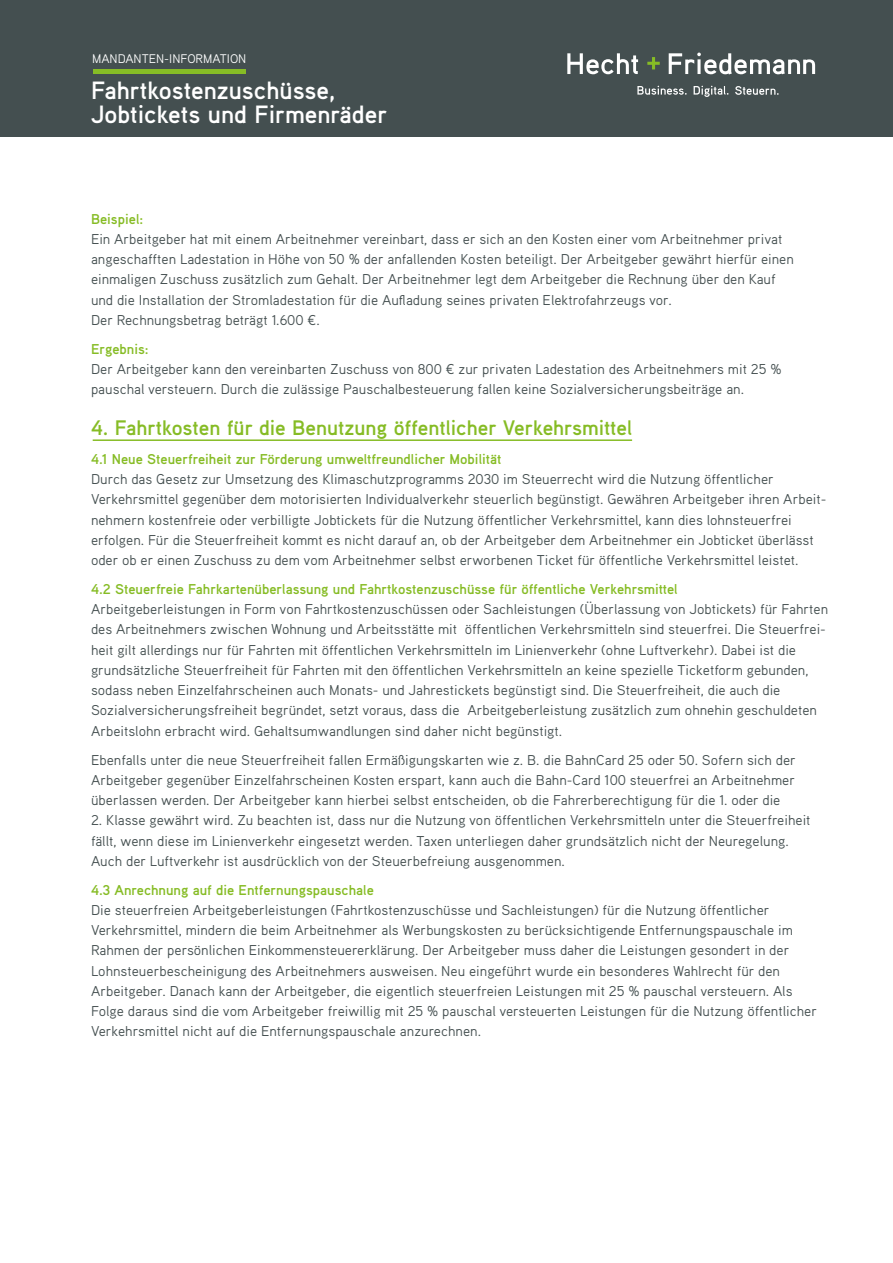
<style>
.page{position:relative;width:893px;height:1263px;background:#fff}
.page>*{position:absolute;margin:0;border:0;box-sizing:border-box;transform-origin:0 0}
.t1{font:700 25.05px/24px "Aaux Pro OT";color:#fff}
.t2{font:700 21px "Aaux Pro OT";color:#86bc25}
.t3{font:14.25px/20.2px "Aaux Pro OT";color:#444f50}
.t4{font:700 14.25px "Aaux Pro OT";color:#86bc25}
.t5{font:12.45px "Aaux Pro OT";color:#fff}
</style>
<div class="page">
<div style="left:0;top:0;width:893px;height:136px;background:#444f50"></div>
<svg style="left:567px;top:53px;width:71px;height:21px"></svg>
<svg style="left:669px;top:53px;width:146px;height:21px"></svg>
<svg style="left:647px;top:57px;width:13px;height:12px"></svg>
<svg style="left:637px;top:86px;width:50px;height:9px"></svg>
<svg style="left:694px;top:86px;width:34px;height:11px"></svg>
<svg style="left:735px;top:86px;width:44px;height:9px"></svg>
<hr style="left:93px;top:70px;width:153px;height:4px;background:#86bc25">
<hr style="left:93px;top:439px;width:539px;height:2px;background:#86bc25">
<p class="t5" style="left:92px;top:51px;width:156px">MANDANTEN-INFORMATION</p>
<h1 class="t1" style="left:91px;top:78px;width:298px">Fahrtkostenzuschüsse,<br>Jobtickets und Firmenräder</h1>
<p class="t4" style="left:91px;top:210px;width:54px">Beispiel:</p>
<p class="t3" style="left:91px;top:228px;width:704px">Ein Arbeitgeber hat mit einem Arbeitnehmer vereinbart, dass er sich an den Kosten einer vom Arbeitnehmer privat angeschafften Ladestation in Höhe von 50 % der anfallenden Kosten beteiligt. Der Arbeitgeber gewährt hierfür einen einmaligen Zuschuss zusätzlich zum Gehalt. Der Arbeitnehmer legt dem Arbeitgeber die Rechnung über den Kauf und die Installation der Stromladestation für die Aufladung seines privaten Elektrofahrzeugs vor.<br>Der Rechnungsbetrag beträgt 1.600 €.</p>
<p class="t4" style="left:91px;top:340px;width:59px">Ergebnis:</p>
<p class="t3" style="left:91px;top:358px;width:692px">Der Arbeitgeber kann den vereinbarten Zuschuss von 800 € zur privaten Ladestation des Arbeitnehmers mit 25 % pauschal versteuern. Durch die zulässige Pauschalbesteuerung fallen keine Sozialversicherungsbeiträge an.</p>
<h2 class="t2" style="left:91px;top:414px;width:543px">4. Fahrtkosten für die Benutzung öffentlicher Verkehrsmittel</h2>
<p class="t4" style="left:91px;top:450px;width:412px">4.1 Neue Steuerfreiheit zur Förderung umweltfreundlicher Mobilität</p>
<p class="t3" style="left:91px;top:469px;width:737px">Durch das Gesetz zur Umsetzung des Klimaschutzprogramms 2030 im Steuerrecht wird die Nutzung öffentlicher Verkehrsmittel gegenüber dem motorisierten Individualverkehr steuerlich begünstigt. Gewähren Arbeitgeber ihren Arbeit&shy;nehmern kostenfreie oder verbilligte Jobtickets für die Nutzung öffentlicher Verkehrsmittel, kann dies lohnsteuerfrei erfolgen. Für die Steuerfreiheit kommt es nicht darauf an, ob der Arbeitgeber dem Arbeitnehmer ein Jobticket überlässt oder ob er einen Zuschuss zu dem vom Arbeitnehmer selbst erworbenen Ticket für öffentliche Verkehrsmittel leistet.</p>
<p class="t4" style="left:91px;top:580px;width:588px">4.2 Steuerfreie Fahrkartenüberlassung und Fahrtkostenzuschüsse für öffentliche Verkehrsmittel</p>
<p class="t3" style="left:91px;top:599px;width:739px">Arbeitgeberleistungen in Form von Fahrtkostenzuschüssen oder Sachleistungen (Überlassung von Jobtickets) für Fahrten des Arbeitnehmers zwischen Wohnung und Arbeitsstätte mit öffentlichen Verkehrsmitteln sind steuerfrei. Die Steuerfrei&shy;heit gilt allerdings nur für Fahrten mit öffentlichen Verkehrsmitteln im Linienverkehr (ohne Luftverkehr). Dabei ist die grundsätzliche Steuerfreiheit für Fahrten mit den öffentlichen Verkehrsmitteln an keine spezielle Ticketform gebunden, sodass neben Einzelfahrscheinen auch Monats- und Jahrestickets begünstigt sind. Die Steuerfreiheit, die auch die Sozialversicherungsfreiheit begründet, setzt voraus, dass die Arbeitgeberleistung zusätzlich zum ohnehin geschuldeten Arbeitslohn erbracht wird. Gehaltsumwandlungen sind daher nicht begünstigt.</p>
<p class="t3" style="left:91px;top:749px;width:706px;text-align:justify">Ebenfalls unter die neue Steuerfreiheit fallen Ermäßigungskarten wie z. B. die BahnCard 25 oder 50. Sofern sich der Arbeitgeber gegenüber Einzelfahrscheinen Kosten erspart, kann auch die Bahn-Card 100 steuerfrei an Arbeitnehmer überlassen werden. Der Arbeitgeber kann hierbei selbst entscheiden, ob die Fahrerberechtigung für die 1. oder die</p>
<p class="t3" style="left:91px;top:810px;width:721px">2. Klasse gewährt wird. Zu beachten ist, dass nur die Nutzung von öffentlichen Verkehrsmitteln unter die Steuerfreiheit fällt, wenn diese im Linienverkehr eingesetzt werden. Taxen unterliegen daher grundsätzlich nicht der Neuregelung.<br>Auch der Luftverkehr ist ausdrücklich von der Steuerbefreiung ausgenommen.</p>
<p class="t4" style="left:91px;top:880px;width:284px">4.3 Anrechnung auf die Entfernungspauschale</p>
<p class="t3" style="left:91px;top:899px;width:728px">Die steuerfreien Arbeitgeberleistungen (Fahrtkostenzuschüsse und Sachleistungen) für die Nutzung öffentlicher Verkehrsmittel, mindern die beim Arbeitnehmer als Werbungskosten zu berücksichtigende Entfernungspauschale im Rahmen der persönlichen Einkommensteuererklärung. Der Arbeitgeber muss daher die Leistungen gesondert in der Lohnsteuerbescheinigung des Arbeitnehmers ausweisen. Neu eingeführt wurde ein besonderes Wahlrecht für den Arbeitgeber. Danach kann der Arbeitgeber, die eigentlich steuerfreien Leistungen mit 25 % pauschal versteuern. Als Folge daraus sind die vom Arbeitgeber freiwillig mit 25 % pauschal versteuerten Leistungen für die Nutzung öffentlicher Verkehrsmittel nicht auf die Entfernungspauschale anzurechnen.</p>
</div>
